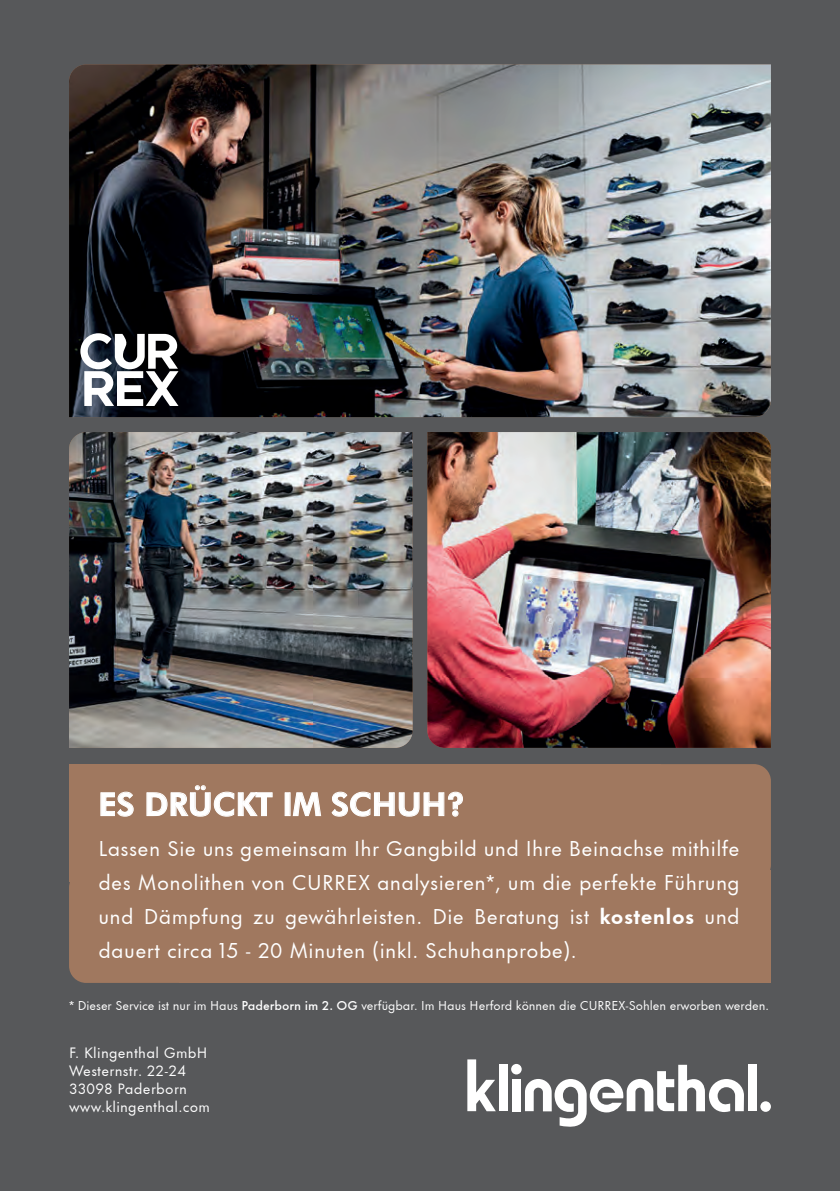
<style>
.page{position:relative;width:840px;height:1191px;background:#fff}
.page>*{position:absolute;margin:0;border:0;box-sizing:border-box;transform-origin:0 0}
.t1{font:800 32px "Futura BT";color:#fff}
.t2{font:20px/34px "Futura Now Text";letter-spacing:.02em;color:#fff;text-align:justify}
.t3{font:14px/18px "Futura Now Text";letter-spacing:.02em;color:#fff}
.t4{font:12px "Futura Now Text";color:#fff}
.s1{font-weight:700}
.s2{font-weight:500}
</style>
<div class="page">
<div style="left:0;top:0;width:839px;height:1191px;background:#57585a"></div>
<img style="left:69px;top:64px;width:701px;height:353px">
<div style="left:179px;top:870px;width:591px;height:113px;background:#a0785f"></div>
<div style="left:69px;top:870px;width:292px;height:113px;background:#a0785f;border-radius:17px"></div>
<div style="left:69px;top:764px;width:591px;height:117px;background:#a0785f"></div>
<div style="left:478px;top:764px;width:292px;height:117px;background:#a0785f;border-radius:17px"></div>
<svg style="left:80px;top:333px;width:98px;height:73px;background:#8b8d92"></svg>
<div style="left:760px;top:1101px;width:10px;height:10px;background:#fff;border-radius:50%"></div>
<div style="left:511px;top:1064px;width:10px;height:10px;background:#fff;border-radius:50%"></div>
<div style="left:511px;top:1079px;width:9px;height:32px;background:#fff"></div>
<div style="left:747px;top:1064px;width:9px;height:47px;background:#fff"></div>
<div style="left:498px;top:1064px;width:9px;height:47px;background:#fff"></div>
<svg style="left:467px;top:1059px;width:28px;height:52px"></svg>
<svg style="left:525px;top:1064px;width:218px;height:62px"></svg>
<img style="left:427px;top:432px;width:343px;height:316px">
<img style="left:69px;top:432px;width:343px;height:316px">
<h1 class="t1" style="left:98px;top:784px;width:368px">ES DRÜCKT IM SCHUH?</h1>
<p class="t2" style="left:98px;top:829px;width:642px">Lassen Sie uns gemeinsam Ihr Gangbild und Ihre Beinachse mithilfe des Monolithen von CURREX analysieren*, um die perfekte Führung und Dämpfung zu gewährleisten. Die Beratung ist <span class="s1">kostenlos</span> und dauert circa 15 - 20 Minuten (inkl. Schuhanprobe).</p>
<p class="t4" style="left:69px;top:995px;width:701px">* Dieser Service ist nur im Haus <span class="s2">Paderborn im 2. OG</span> verfügbar. Im Haus Herford können die CURREX-Sohlen erworben werden.</p>
<p class="t3" style="left:69px;top:1042px;width:142px">F. Klingenthal GmbH<br>Westernstr. 22-24<br>33098 Paderborn www.klingenthal.com</p>
</div>
